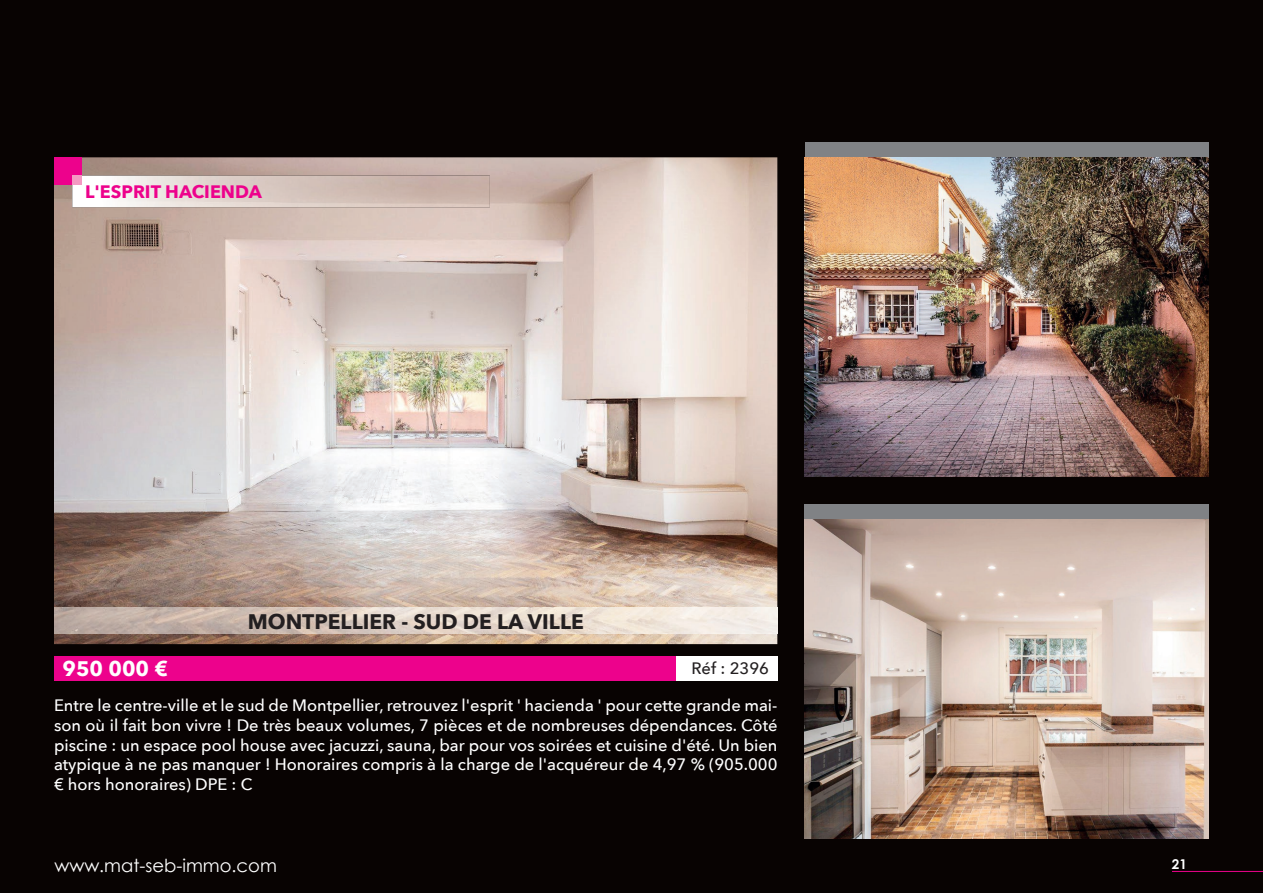
<style>
.page{position:relative;width:1263px;height:893px;background:#080302}
.page>*{position:absolute;margin:0;border:0;box-sizing:border-box;transform-origin:0 0}
.t1{font:700 21px "Avenir Next";color:#231f20}
.t2{font:700 21px "Avenir Next";color:#fff}
.t3{font:18px "Century Gothic";color:#fff}
.t4{font:700 18px "Avenir Next";color:#ed028c}
.t5{font:500 16.5px/19.8px "Avenir Next";color:#fff;text-align:justify}
.t6{font:500 16.5px "Avenir Next";color:#231f20}
.t7{font:700 13.5px "Century Gothic";color:#fff}
</style>
<div class="page">
<hr style="left:1172px;top:871px;width:91px;height:1px;background:#ed028c">
<img style="left:54px;top:157px;width:723px;height:487px">
<img style="left:804px;top:157px;width:405px;height:320px">
<img style="left:804px;top:519px;width:405px;height:320px">
<div style="left:805px;top:143px;width:404px;height:14px;background:#808285"></div>
<div style="left:804px;top:504px;width:405px;height:15px;background:#808285"></div>
<img style="left:54px;top:608px;width:723px;height:25px">
<div style="left:54px;top:656px;width:625px;height:24px;background:#ed028c"></div>
<div style="left:676px;top:656px;width:101px;height:24px;background:#fff"></div>
<div style="left:54px;top:157px;width:28px;height:28px;background:#ed028c"></div>
<img style="left:72px;top:176px;width:418px;height:31px">
<div style="left:72px;top:176px;width:10px;height:9px;background:#f499c2"></div>
<p class="t4" style="left:85px;top:176px;width:178px">L'ESPRIT HACIENDA</p>
<p class="t1" style="left:248px;top:603px;width:338px">MONTPELLIER - SUD DE LA VILLE</p>
<p class="t2" style="left:63px;top:650px;width:107px">950 000 €</p>
<p class="t6" style="left:692px;top:654px;width:79px">Réf : 2396</p>
<p class="t5" style="left:54px;top:695px;width:725px">Entre le centre-ville et le sud de Montpellier, retrouvez l'esprit ' hacienda ' pour cette grande mai&shy;son où il fait bon vivre ! De très beaux volumes, 7 pièces et de nombreuses dépendances. Côté piscine : un espace pool house avec jacuzzi, sauna, bar pour vos soirées et cuisine d'été. Un bien atypique à ne pas manquer ! Honoraires compris à la charge de l'acquéreur de 4,97 % (905.000 € hors honoraires) DPE : C</p>
<p class="t3" style="left:54px;top:854px;width:224px">www.mat-seb-immo.com</p>
<p class="t7" style="left:1172px;top:855px;width:17px">21</p>
</div>
